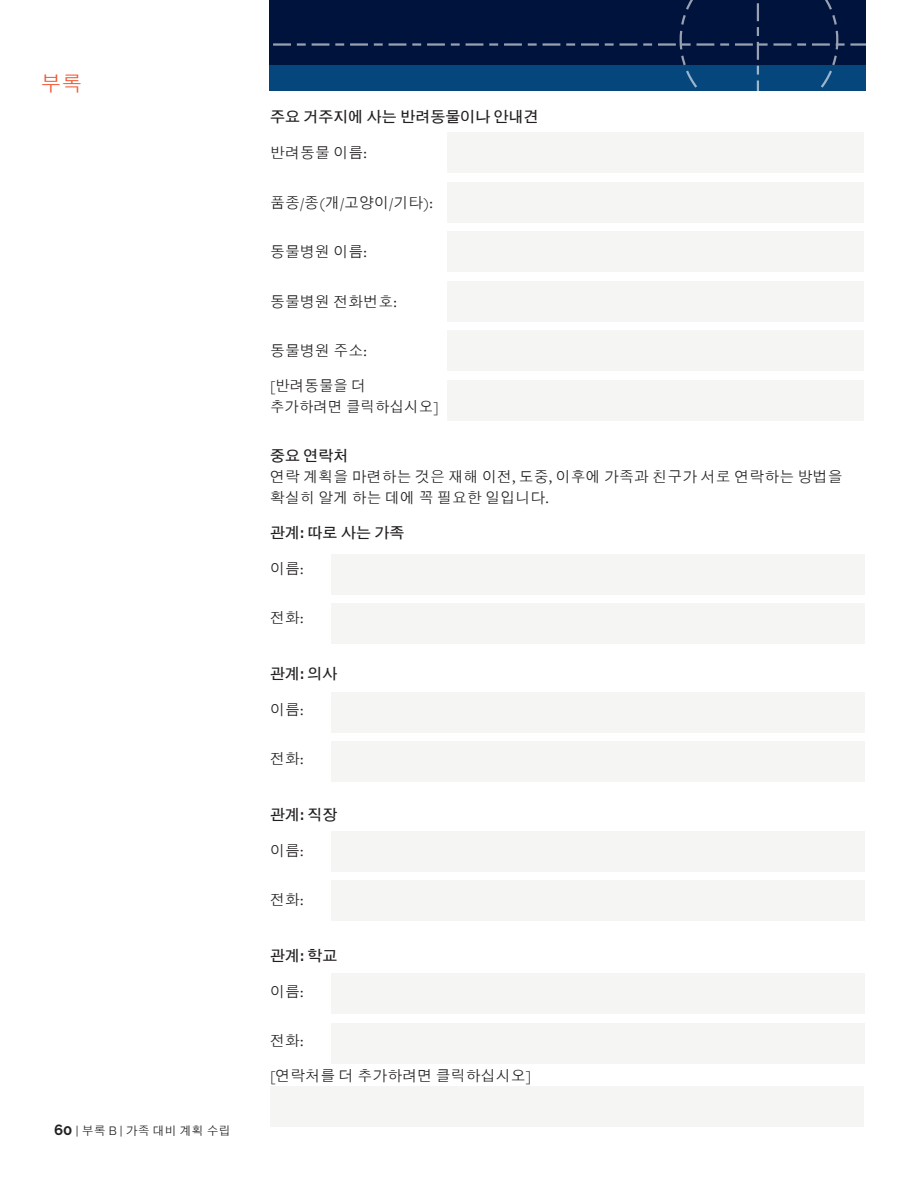
<style>
.page{position:relative;width:918px;height:1188px;background:#fff}
.page>*{position:absolute;margin:0;border:0;box-sizing:border-box;transform-origin:0 0}
.t1{font:500 21px "HY Go Thic";color:#f05530}
.t2{font:500 15px/21px "HY Go Thic";color:#231f20}
.t3{font:700 15px "HY Go Thic";color:#231f20}
.t4{font:500 12px "HY Go Thic";color:#231f20}
.s1{font-family:"Raleway";font-weight:700;font-size:15px}
.s2{font-family:"Raleway";font-weight:400}
.s3{font-family:"Freight Text Pro";font-weight:400}
.s4{font-weight:700}
.s5{font-family:"Raleway";font-weight:800}
</style>
<div class="page">
<svg style="left:269px;top:0;width:596px;height:91px;background:#042450"></svg>
<div style="left:447px;top:132px;width:417px;height:41px;background:#f5f5f4"></div>
<div style="left:447px;top:182px;width:417px;height:40px;background:#f5f5f4"></div>
<div style="left:447px;top:231px;width:417px;height:41px;background:#f5f5f4"></div>
<div style="left:447px;top:281px;width:417px;height:40px;background:#f5f5f4"></div>
<div style="left:447px;top:330px;width:417px;height:41px;background:#f5f5f4"></div>
<div style="left:447px;top:380px;width:417px;height:40px;background:#f5f5f4"></div>
<div style="left:332px;top:554px;width:533px;height:40px;background:#f5f5f4"></div>
<div style="left:332px;top:831px;width:533px;height:41px;background:#f5f5f4"></div>
<div style="left:332px;top:603px;width:533px;height:41px;background:#f5f5f4"></div>
<div style="left:332px;top:880px;width:533px;height:41px;background:#f5f5f4"></div>
<div style="left:332px;top:692px;width:533px;height:40px;background:#f5f5f4"></div>
<div style="left:332px;top:974px;width:533px;height:40px;background:#f5f5f4"></div>
<div style="left:332px;top:741px;width:533px;height:41px;background:#f5f5f4"></div>
<div style="left:332px;top:1023px;width:533px;height:41px;background:#f5f5f4"></div>
<div style="left:270px;top:1087px;width:594px;height:40px;background:#f5f5f4"></div>
<h1 class="t1" style="left:40px;top:73px;width:43px">부록</h1>
<p class="t4" style="left:54px;top:1124px;width:178px"><span class="s1">60</span> <span class="s2">|</span> 부록 <span class="s2">B |</span> 가족 대비 계획 수립</p>
<p class="t3" style="left:270px;top:109px;width:270px">주요 거주지에 사는 반려동물이나 안내견</p>
<p class="t2" style="left:270px;top:142px;width:98px">반려동물 이름<span class="s3">:</span></p>
<p class="t2" style="left:270px;top:192px;width:164px">품종<span class="s3">/</span>종<span class="s3">(</span>개<span class="s3">/</span>고양이<span class="s3">/</span>기타<span class="s3">):</span></p>
<p class="t2" style="left:270px;top:241px;width:98px">동물병원 이름<span class="s3">:</span></p>
<p class="t2" style="left:270px;top:291px;width:128px">동물병원 전화번호<span class="s3">:</span></p>
<p class="t2" style="left:270px;top:340px;width:98px">동물병원 주소<span class="s3">:</span></p>
<p class="t2" style="left:270px;top:375px;width:170px"><span class="s3">[</span>반려동물을 더 추가하려면 클릭하십시오<span class="s3">]</span></p>
<p class="t2" style="left:270px;top:445px;width:574px"><span class="s4">중요 연락처<br></span>연락 계획을 마련하는 것은 재해 이전<span class="s3">,</span> 도중<span class="s3">,</span> 이후에 가족과 친구가 서로 연락하는 방법을 확실히 알게 하는 데에 꼭 필요한 일입니다<span class="s3">.</span></p>
<p class="t3" style="left:270px;top:525px;width:136px">관계<span class="s5">:</span> 따로 사는 가족</p>
<p class="t2" style="left:270px;top:558px;width:35px">이름<span class="s3">:</span></p>
<p class="t2" style="left:270px;top:607px;width:35px">전화<span class="s3">:</span></p>
<p class="t3" style="left:270px;top:666px;width:69px">관계<span class="s5">:</span> 의사</p>
<p class="t2" style="left:270px;top:699px;width:35px">이름<span class="s3">:</span></p>
<p class="t2" style="left:270px;top:748px;width:35px">전화<span class="s3">:</span></p>
<p class="t3" style="left:270px;top:807px;width:69px">관계<span class="s5">:</span> 직장</p>
<p class="t2" style="left:270px;top:840px;width:35px">이름<span class="s3">:</span></p>
<p class="t2" style="left:270px;top:889px;width:35px">전화<span class="s3">:</span></p>
<p class="t3" style="left:270px;top:948px;width:69px">관계<span class="s5">:</span> 학교</p>
<p class="t2" style="left:270px;top:981px;width:35px">이름<span class="s3">:</span></p>
<p class="t2" style="left:270px;top:1030px;width:35px">전화<span class="s3">:</span></p>
<p class="t2" style="left:270px;top:1065px;width:263px"><span class="s3">[</span>연락처를 더 추가하려면 클릭하십시오<span class="s3">]</span></p>
</div>
